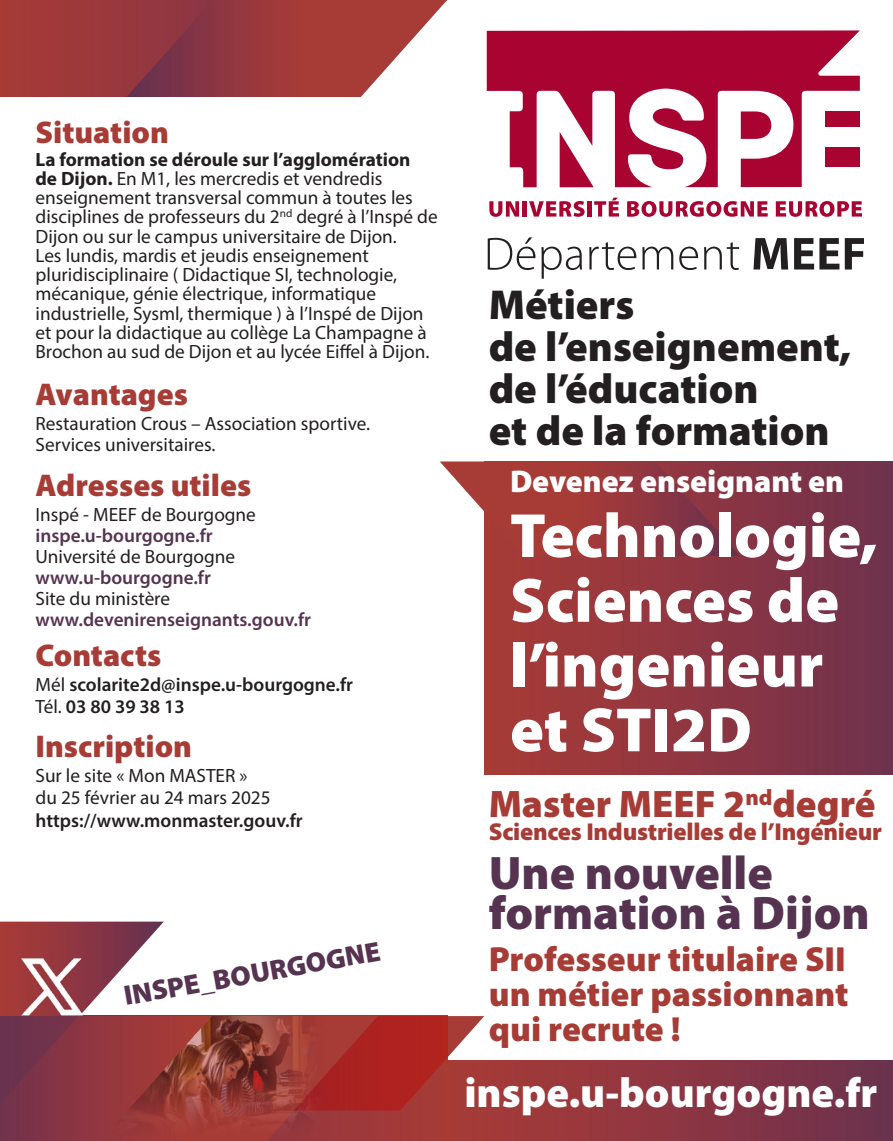
<style>
.page{position:relative;width:893px;height:1141px;background:#fff}
.page>*{position:absolute;margin:0;border:0;box-sizing:border-box;transform-origin:0 0}
.t1{font:900 63px/64.8px "Myriad Pro";color:#fff}
.t2{font:900 47.25px "Myriad Pro";color:#563351}
.t3{font:900 42px "Myriad Pro";color:#231f20}
.t4{font:900 42px "Myriad Pro";color:#fff}
.t5{font:900 38.5px "Myriad Pro";color:#a73b35}
.t6{font:900 35px "Myriad Pro";color:#a73b35}
.t7{font:900 31.5px "Myriad Pro";color:#a73b35}
.t8{font:900 31.5px "Myriad Pro";color:#fff}
.t9{font:900 28px "Myriad Pro";color:#563351}
.t10{font:900 24.5px "Myriad Pro";letter-spacing:-.01em;color:#a73b35}
.t11{font:19.25px/19.2px "Myriad Pro";color:#231f20}
.t12{font:600 19.25px "Myriad Pro";color:#231f20}
.t13{font:600 19.25px "Myriad Pro";color:#563351}
.s1{font-weight:700}
.s2{font-weight:400}
</style>
<div class="page">
<div style="left:446px;top:1060px;width:447px;height:81px;background:linear-gradient(to right,#ac3b36,#6c314e)"></div>
<div style="left:0;top:0;width:447px;height:97px;background:#9f393a"></div>
<div style="left:485px;top:462px;width:408px;height:313px;background:linear-gradient(to right,#aa3b36,#71324d)"></div>
<svg style="left:440px;top:461px;width:299px;height:95px;background:#a34d51"></svg>
<svg style="left:0;top:922px;width:484px;height:219px"></svg>
<img style="left:15px;top:945px;width:87px;height:81px">
<svg style="left:488px;top:237px;width:47px;height:33px"></svg>
<svg style="left:541px;top:247px;width:41px;height:32px"></svg>
<svg style="left:589px;top:242px;width:47px;height:28px"></svg>
<svg style="left:642px;top:247px;width:31px;height:22px"></svg>
<svg style="left:679px;top:247px;width:19px;height:23px"></svg>
<svg style="left:704px;top:242px;width:35px;height:28px"></svg>
<svg style="left:753px;top:238px;width:35px;height:31px"></svg>
<svg style="left:794px;top:238px;width:45px;height:31px"></svg>
<svg style="left:845px;top:238px;width:19px;height:31px"></svg>
<svg style="left:509px;top:30px;width:351px;height:157px;fill:#a90332"></svg>
<svg style="left:489px;top:201px;width:30px;height:16px"></svg>
<hr style="left:523px;top:201px;width:4px;height:16px;background:#a90332">
<svg style="left:529px;top:201px;width:56px;height:16px"></svg>
<div style="left:587px;top:201px;width:5px;height:16px;background:#a90332"></div>
<svg style="left:594px;top:198px;width:25px;height:19px"></svg>
<svg style="left:627px;top:201px;width:141px;height:16px"></svg>
<svg style="left:776px;top:201px;width:86px;height:16px"></svg>
<svg style="left:126px;top:0;width:549px;height:103px"></svg>
<p class="t7" style="left:36px;top:111px;width:135px">Situation</p>
<p class="t11" style="left:36px;top:149px;width:404px"><span class="s1">La formation se déroule sur l’agglomération<br>de Dijon.</span> En M1, les mercredis et vendredis enseignement transversal commun à toutes les disciplines de professeurs du 2<sup>nd</sup> degré à l’Inspé de Dijon ou sur le campus universitaire de Dijon.</p>
<p class="t11" style="left:36px;top:245px;width:395px">Les lundis, mardis et jeudis enseignement pluridisciplinaire ( Didactique SI, technologie, mécanique, génie électrique, informatique industrielle, Sysml, thermique ) à l’Inspé de Dijon et pour la didactique au collège La Champagne à Brochon au sud de Dijon et au lycée Eiffel à Dijon.</p>
<p class="t7" style="left:36px;top:374px;width:154px">Avantages</p>
<p class="t11" style="left:36px;top:413px;width:336px">Restauration Crous – Association sportive.</p>
<p class="t11" style="left:36px;top:434px;width:181px">Services universitaires.</p>
<p class="t7" style="left:36px;top:465px;width:217px">Adresses utiles</p>
<p class="t11" style="left:36px;top:504px;width:222px">Inspé - MEEF de Bourgogne</p>
<p class="t13" style="left:36px;top:523px;width:179px">inspe.u-bourgogne.fr</p>
<p class="t11" style="left:36px;top:546px;width:201px">Université de Bourgogne</p>
<p class="t13" style="left:36px;top:565px;width:177px">www.u-bourgogne.fr</p>
<p class="t11" style="left:36px;top:588px;width:136px">Site du ministère</p>
<p class="t13" style="left:36px;top:607px;width:277px">www.devenirenseignants.gouv.fr</p>
<p class="t7" style="left:36px;top:634px;width:127px">Contacts</p>
<p class="t12" style="left:36px;top:672px;width:319px"><span class="s2">Mél</span> scolarite2d@inspe.u-bourgogne.fr</p>
<p class="t12" style="left:36px;top:695px;width:151px"><span class="s2">Tél.</span> 03 80 39 38 13</p>
<p class="t7" style="left:36px;top:725px;width:158px">Inscription</p>
<p class="t11" style="left:36px;top:765px;width:214px">Sur le site « Mon MASTER »</p>
<p class="t11" style="left:36px;top:788px;width:237px">du 25 février au 24 mars 2025</p>
<p class="t12" style="left:36px;top:808px;width:269px">https://www.monmaster.gouv.fr</p>
<p class="t3" style="left:489px;top:277px;width:147px">Métiers</p>
<p class="t3" style="left:489px;top:319px;width:364px">de l’enseignement,</p>
<p class="t3" style="left:489px;top:361px;width:272px">de l’éducation</p>
<p class="t3" style="left:489px;top:403px;width:343px">et de la formation</p>
<p class="t8" style="left:510px;top:461px;width:336px">Devenez enseignant en</p>
<p class="t1" style="left:510px;top:501px;width:369px">Technologie,<br>Sciences de l’ingenieur</p>
<p class="t1" style="left:510px;top:695px;width:243px">et STI2D</p>
<p class="t5" style="left:489px;top:779px;width:388px">Master MEEF 2<sup>nd</sup>degré</p>
<p class="t10" style="left:489px;top:815px;width:395px">Sciences Industrielles de l’Ingénieur</p>
<p class="t2" style="left:489px;top:842px;width:286px">Une nouvelle</p>
<p class="t2" style="left:489px;top:882px;width:383px">formation à Dijon</p>
<p class="t9" style="left:121px;top:978px;width:261px;rotate:-10deg">INSPE_BOURGOGNE</p>
<p class="t6" style="left:489px;top:936px;width:359px">Professeur titulaire SII</p>
<p class="t6" style="left:489px;top:971px;width:361px">un métier passionnant</p>
<p class="t6" style="left:489px;top:1006px;width:193px">qui recrute !</p>
<p class="t4" style="left:464px;top:1065px;width:415px">inspe.u-bourgogne.fr</p>
</div>
